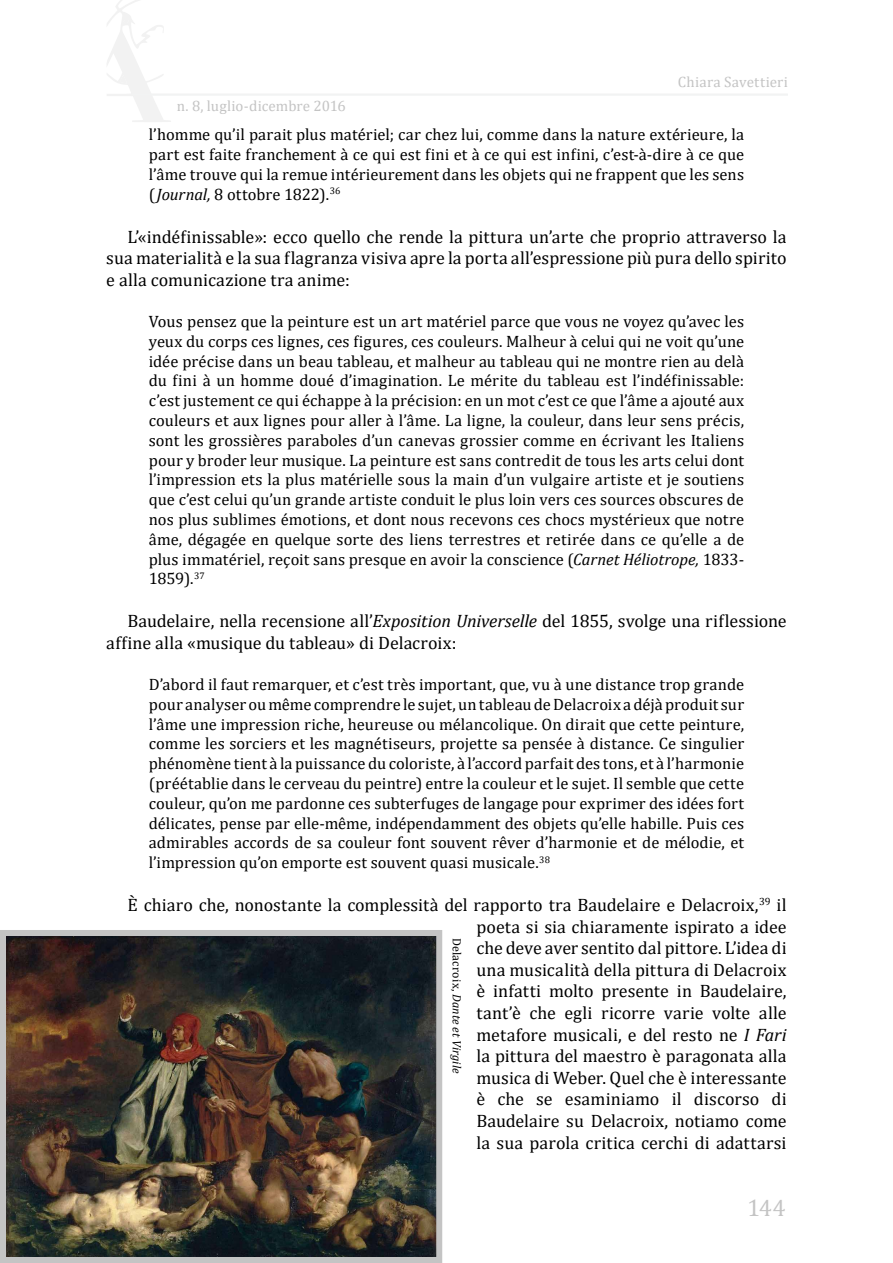
<style>
.page{position:relative;width:893px;height:1263px;background:#fff}
.page>*{position:absolute;margin:0;border:0;box-sizing:border-box;transform-origin:0 0}
.t1{font:24px "Cambria";color:#c4c4c4}
.t2{font:18px/21.6px "Cambria";letter-spacing:.005em;color:#000;text-align:justify}
.t3{font:16.5px/19.8px "Cambria";color:#000;text-align:justify}
.t4{font:15px "Cambria";letter-spacing:.01em;color:#c4c4c4}
.t5{font:italic 12px "Cambria";color:#000}
.s1{font-style:italic}
.s2{font-style:normal}
</style>
<div class="page">
<svg style="left:107px;top:0;width:64px;height:122px"></svg>
<hr style="left:131px;top:93px;width:657px;height:3px;background:#f2f3f3">
<img style="left:7px;top:937px;width:428px;height:319px">
<div style="left:0;top:930px;width:442px;height:333px;border:6px solid #c4c4c4"></div>
<p class="t4" style="left:177px;top:97px;width:170px">n. 8, luglio-dicembre 2016</p>
<p class="t4" style="left:678px;top:73px;width:112px">Chiara Savettieri</p>
<p class="t3" style="left:149px;top:125px;width:597px">l’homme qu’il parait plus matériel; car chez lui, comme dans la nature extérieure, la part est faite franchement à ce qui est fini et à ce qui est infini, c’est-à-dire à ce que l’âme trouve qui la remue intérieurement dans les objets qui ne frappent que les sens (<span class="s1">Journal,</span> 8 ottobre 1822).<sup>36</sup></p>
<p class="t2" style="left:106px;top:226px;width:682px;text-indent:21px">L’«indéfinissable»: ecco quello che rende la pittura un’arte che proprio attraverso la sua materialità e la sua flagranza visiva apre la porta all’espressione più pura dello spirito e alla comunicazione tra anime:</p>
<p class="t3" style="left:149px;top:311px;width:597px">Vous pensez que la peinture est un art matériel parce que vous ne voyez qu’avec les yeux du corps ces lignes, ces figures, ces couleurs. Malheur à celui qui ne voit qu’une idée précise dans un beau tableau, et malheur au tableau qui ne montre rien au delà du fini à un homme doué d’imagination. Le mérite du tableau est l’indéfinissable: c’est justement ce qui échappe à la précision: en un mot c’est ce que l’âme a ajouté aux couleurs et aux lignes pour aller à l’âme. La ligne, la couleur, dans leur sens précis, sont les grossières paraboles d’un canevas grossier comme en écrivant les Italiens pour y broder leur musique. La peinture est sans contredit de tous les arts celui dont l’impression ets la plus matérielle sous la main d’un vulgaire artiste et je soutiens que c’est celui qu’un grande artiste conduit le plus loin vers ces sources obscures de nos plus sublimes émotions, et dont nous recevons ces chocs mystérieux que notre âme, dégagée en quelque sorte des liens terrestres et retirée dans ce qu’elle a de plus immatériel, reçoit sans presque en avoir la conscience (<span class="s1">Carnet Héliotrope,</span> 1833- 1859).<sup>37</sup></p>
<p class="t2" style="left:106px;top:610px;width:682px;text-indent:21px">Baudelaire, nella recensione all’<span class="s1">Exposition Universelle</span> del 1855, svolge una riflessione affine alla «musique du tableau» di Delacroix:</p>
<p class="t3" style="left:149px;top:674px;width:597px">D’abord il faut remarquer, et c’est très important, que, vu à une distance trop grande pour analyser ou même comprendre le sujet, un tableau de Delacroix a déjà produit sur l’âme une impression riche, heureuse ou mélancolique. On dirait que cette peinture, comme les sorciers et les magnétiseurs, projette sa pensée à distance. Ce singulier phénomène tient à la puissance du coloriste, à l’accord parfait des tons, et à l’harmonie (préétablie dans le cerveau du peintre) entre la couleur et le sujet. Il semble que cette couleur, qu’on me pardonne ces subterfuges de langage pour exprimer des idées fort délicates, pense par elle-même, indépendamment des objets qu’elle habille. Puis ces admirables accords de sa couleur font souvent rêver d’harmonie et de mélodie, et l’impression qu’on emporte est souvent quasi musicale.<sup>38</sup></p>
<p class="t2" style="left:476px;top:894px;width:312px;text-indent:-349px">È chiaro che, nonostante la complessità del rapporto tra Baudelaire e Delacroix,<sup>39</sup> il poeta si sia chiaramente ispirato a idee che deve aver sentito dal pittore. L’idea di una musicalità della pittura di Delacroix è infatti molto presente in Baudelaire, tant’è che egli ricorre varie volte alle metafore musicali, e del resto ne <span class="s1">I Fari </span>la pittura del maestro è paragonata alla musica di Weber. Quel che è interessante è che se esaminiamo il discorso di Baudelaire su Delacroix, notiamo come la sua parola critica cerchi di adattarsi</p>
<p class="t5" style="left:465px;top:938px;width:137px;rotate:90deg"><span class="s2">Delacroix,</span> Dante et Virgile</p>
<h1 class="t1" style="left:747px;top:1193px;width:40px">144</h1>
</div>
